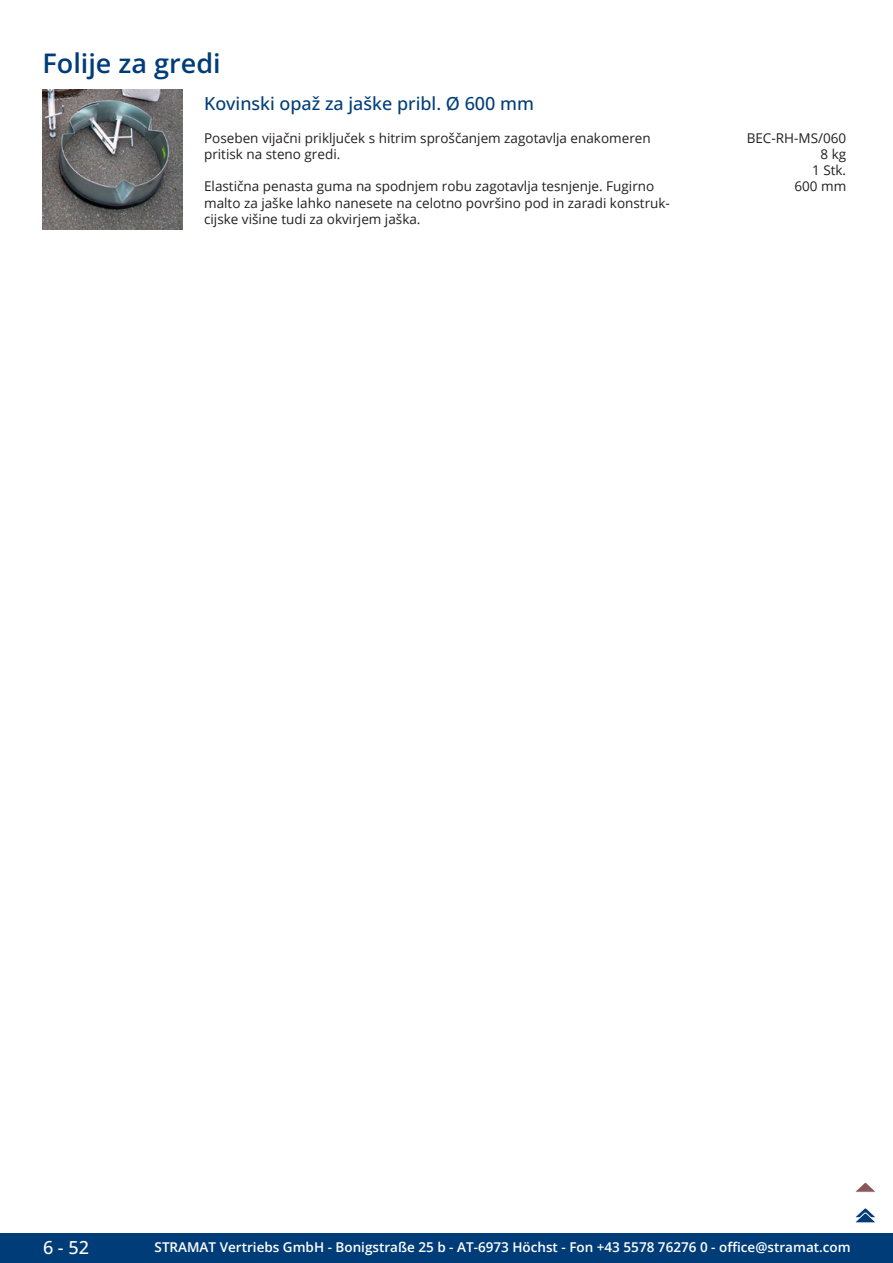
<style>
.page{position:relative;width:893px;height:1263px;background:#fff}
.page>*{position:absolute;margin:0;border:0;box-sizing:border-box;transform-origin:0 0}
.GruppeName{font:600 27px "Open Sans";color:#003d78}
.ArtikelName{font:500 18px "Open Sans";color:#003d78}
.t1{font:500 18px "Open Sans";color:#fff}
.Beschreibung{font:13.5px/16.2px "Open Sans";color:#231f20}
.t2{font:600 13.5px "Open Sans";color:#fff}
.ArtikelNummer{font:13.5px "Open Sans";color:#231f20}
</style>
<div class="page">
<div style="left:0;top:1233px;width:893px;height:30px;background:#003d78"></div>
<img style="left:43px;top:89px;width:140px;height:141px">
<svg style="left:856px;top:1183px;width:19px;height:9px"></svg>
<svg style="left:855px;top:1208px;width:21px;height:15px"></svg>
<p class="GruppeName" style="left:43px;top:44px;width:180px">Folije za gredi</p>
<p class="ArtikelName" style="left:204px;top:91px;width:331px">Kovinski opaž za jaške pribl. Ø 600 mm</p>
<p class="Beschreibung" style="left:204px;top:129px;width:448px">Poseben vijačni priključek s hitrim sproščanjem zagotavlja enakomeren pritisk na steno gredi.</p>
<p class="Beschreibung" style="left:204px;top:178px;width:466px">Elastična penasta guma na spodnjem robu zagotavlja tesnjenje. Fugirno malto za jaške lahko nanesete na celotno površino pod in zaradi konstruk&shy;cijske višine tudi za okvirjem jaška.</p>
<p class="ArtikelNummer" style="left:747px;top:128px;width:101px">BEC-RH-MS/060</p>
<p class="ArtikelNummer" style="left:820px;top:145px;width:27px">8 kg</p>
<p class="ArtikelNummer" style="left:812px;top:161px;width:36px">1 Stk.</p>
<p class="ArtikelNummer" style="left:794px;top:177px;width:53px">600 mm</p>
<h2 class="t1" style="left:43px;top:1234px;width:48px">6 - 52</h2>
<p class="t2" style="left:155px;top:1238px;width:698px">STRAMAT Vertriebs GmbH - Bonigstraße 25 b - AT-6973 Höchst - Fon +43 5578 76276 0 - office@stramat.com</p>
</div>
